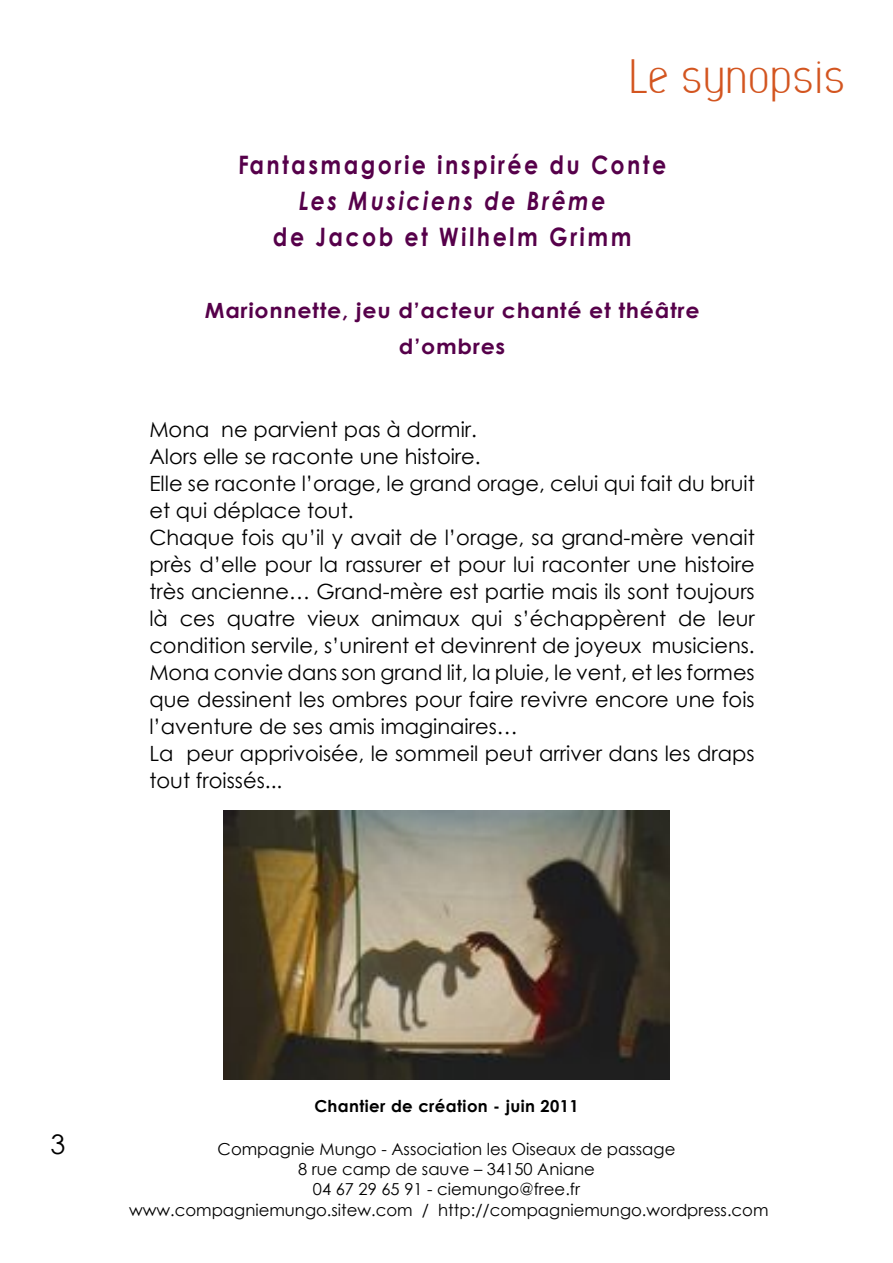
<style>
.page{position:relative;width:893px;height:1263px;background:#fff}
.page>*{position:absolute;margin:0;border:0;box-sizing:border-box;transform-origin:0 0}
.t1{font:45px "Ficus";color:#d35520}
.t2{font:27px "Century Gothic";color:#000}
.t3{font:700 25.35px "Century Gothic";letter-spacing:.12em;color:#56004a;scale:.86 1}
.t4{font:italic 700 25.35px "Century Gothic";letter-spacing:.12em;color:#56004a;scale:.86 1}
.t5{font:21px/27px "Century Gothic";color:#000}
.t6{font:700 21px/36px "Century Gothic";letter-spacing:.04em;color:#56004a;text-align:center;scale:1.04 1}
.t7{font:16.5px/19.8px "Century Gothic";color:#000;text-align:center}
.t8{font:700 16.5px "Century Gothic";letter-spacing:.025em;color:#000}
</style>
<div class="page">
<img style="left:223px;top:810px;width:447px;height:270px">
<h1 class="t1" style="left:629px;top:59px;width:218px">Le synopsis</h1>
<p class="t3" style="left:238px;top:149px;width:500px">Fantasmagorie inspirée du Conte</p>
<p class="t4" style="left:299px;top:185px;width:359px">Les Musiciens de Brême</p>
<p class="t3" style="left:273px;top:221px;width:419px">de Jacob et Wilhelm Grimm</p>
<p class="t6" style="left:205px;top:292px;width:477px">Marionnette, jeu d’acteur chanté et théâtre d’ombres</p>
<p class="t5" style="left:149px;top:415px;width:607px">Mona ne parvient pas à dormir.<br>Alors elle se raconte une histoire.<br>Elle se raconte l’orage, le grand orage, celui qui fait du bruit et qui déplace tout.<br>Chaque fois qu’il y avait de l’orage, sa grand--mère venait près d’elle pour la rassurer et pour lui raconter une histoire très ancienne… Grand--mère est partie mais ils sont toujours là ces quatre vieux animaux qui s’échappèrent de leur condition servile, s’unirent et devinrent de joyeux musiciens.<br>Mona convie dans son grand lit, la pluie, le vent, et les formes que dessinent les ombres pour faire revivre encore une fois l’aventure de ses amis imaginaires…<br>La peur apprivoisée, le sommeil peut arriver dans les draps tout froissés...</p>
<p class="t2" style="left:50px;top:1127px;width:16px">3</p>
<p class="t8" style="left:314px;top:1096px;width:266px">Chantier de création -- juin 2011</p>
<p class="t7" style="left:218px;top:1139px;width:459px">Compagnie Mungo -- Association les Oiseaux de passage<br>8 rue camp de sauve – 34150 Aniane<br>04 67 29 65 91 -- ciemungo@free.fr</p>
<p class="t7" style="left:129px;top:1200px;width:641px">www.compagniemungo.sitew.com / http://compagniemungo.wordpress.com</p>
</div>
